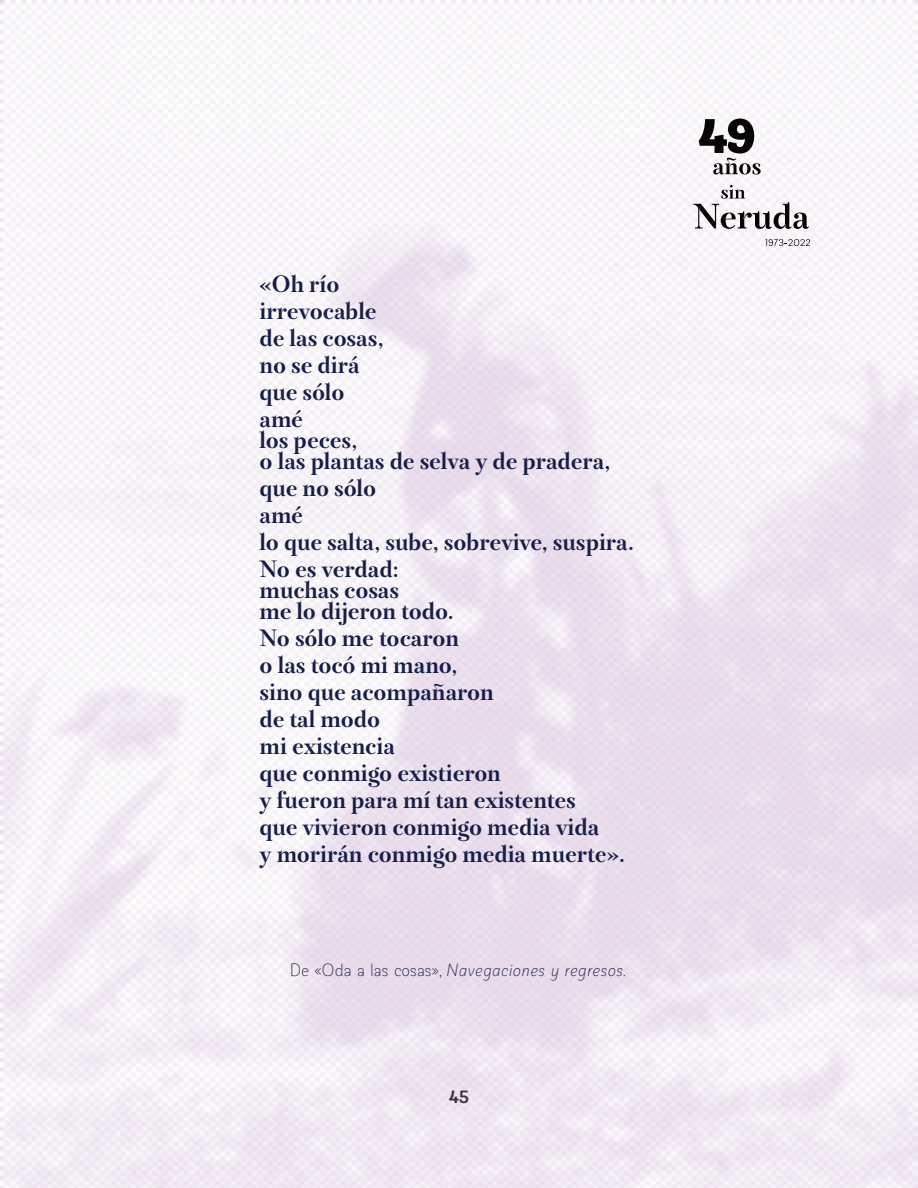
<style>
.page{position:relative;width:918px;height:1188px;background:#fff}
.page>*{position:absolute;margin:0;border:0;box-sizing:border-box;transform-origin:0 0}
.t1{font:700 24px/27px "Biblioteca";letter-spacing:-.005em;color:#161d48}
.t2{font:italic 300 18px "Biblioteca Sans";color:#161d48}
.t3{font:700 18px "Biblioteca Sans";color:#000}
.s1{font-style:normal}
</style>
<div class="page">
<svg style="left:693px;top:185px;width:116px;height:44px"></svg>
<svg style="left:765px;top:239px;width:45px;height:7px"></svg>
<svg style="left:699px;top:119px;width:62px;height:56px"></svg>
<p class="t1" style="left:260px;top:273px;width:126px">«Oh río irrevocable de las cosas, no se dirá que sólo amé</p>
<p class="t1" style="left:260px;top:432px;width:352px;line-height:21px">los peces,<br>o las plantas de selva y de pradera,</p>
<p class="t1" style="left:260px;top:477px;width:376px">que no sólo<br>amé<br>lo que salta, sube, sobrevive, suspira.<br>No es verdad:</p>
<p class="t1" style="left:260px;top:582px;width:196px;line-height:21px">muchas cosas<br>me lo dijeron todo.</p>
<p class="t1" style="left:260px;top:627px;width:368px">No sólo me tocaron<br>o las tocó mi mano,<br>sino que acompañaron<br>de tal modo<br>mi existencia<br>que conmigo existieron<br>y fueron para mí tan existentes<br>que vivieron conmigo media vida<br>y morirán conmigo media muerte».</p>
<p class="t2" style="left:290px;top:963px;width:340px"><span class="s1">De «Oda a las cosas»,</span> Navegaciones y regresos.</p>
<p class="t3" style="left:449px;top:1090px;width:22px">45</p>
</div>
